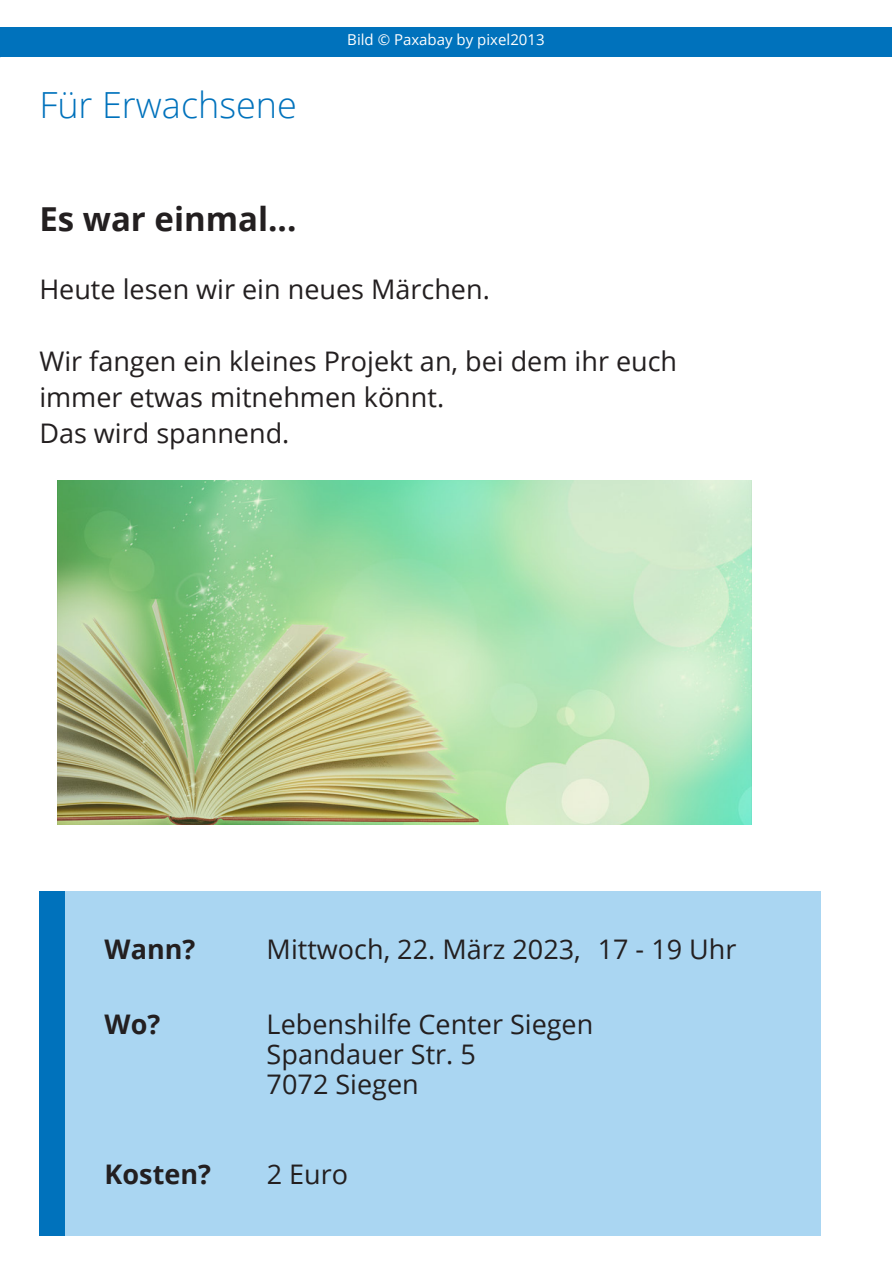
<style>
.page{position:relative;width:893px;height:1263px;background:#fff}
.page>*{position:absolute;margin:0;border:0;box-sizing:border-box;transform-origin:0 0}
.t1{font:300 36px "Open Sans";color:#0072bc}
.t2{font:700 33px "Open Sans";color:#231f20}
.t3{font:27px/36px "Open Sans";color:#231f20}
.t4{font:700 27px "Open Sans";color:#231f20}
.t5{font:15px "Open Sans";color:#fff}
</style>
<div class="page">
<div style="left:0;top:27px;width:892px;height:30px;background:#0072bc"></div>
<div style="left:41px;top:892px;width:780px;height:344px;background:#aad6f2"></div>
<div style="left:39px;top:892px;width:26px;height:344px;background:#0072bc"></div>
<img style="left:57px;top:481px;width:694px;height:344px">
<p class="t1" style="left:39px;top:80px;width:259px">Für Erwachsene</p>
<p class="t2" style="left:39px;top:196px;width:259px">Es war einmal...</p>
<p class="t5" style="left:347px;top:29px;width:199px">Bild © Paxabay by pixel2013</p>
<p class="t3" style="left:39px;top:270px;width:452px">Heute lesen wir ein neues Märchen.</p>
<p class="t3" style="left:39px;top:342px;width:639px">Wir fangen ein kleines Projekt an, bei dem ihr euch immer etwas mitnehmen könnt.</p>
<p class="t3" style="left:39px;top:414px;width:252px">Das wird spannend.</p>
<p class="t4" style="left:105px;top:930px;width:92px">Wann?</p>
<p class="t3" style="left:267px;top:930px;width:471px">Mittwoch, 22. März 2023, 17 - 19 Uhr</p>
<p class="t4" style="left:105px;top:1005px;width:57px">Wo?</p>
<p class="t3" style="left:267px;top:1005px;width:328px">Lebenshilfe Center Siegen</p>
<p class="t3" style="left:267px;top:1035px;width:211px">Spandauer Str. 5</p>
<p class="t3" style="left:267px;top:1065px;width:154px">7072 Siegen</p>
<p class="t4" style="left:105px;top:1155px;width:108px">Kosten?</p>
<p class="t3" style="left:267px;top:1155px;width:83px">2 Euro</p>
</div>
